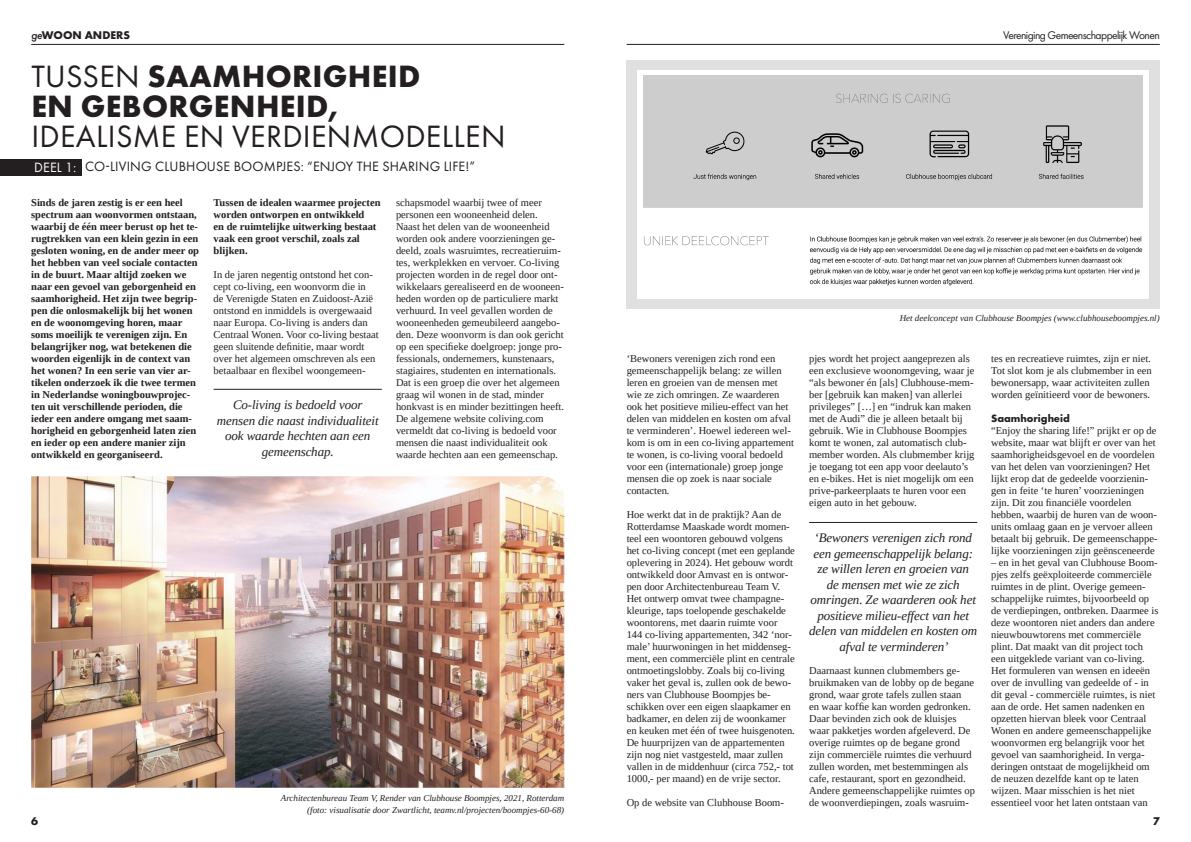
<style>
.page{position:relative;width:1191px;height:842px;background:#fff}
.page>*{position:absolute;margin:0;border:0;box-sizing:border-box;transform-origin:0 0}
.Koppen{font:32px/30px "Futura PT";letter-spacing:.01em;color:#231f20}
.Koppen-2{font:14px "Futura PT";letter-spacing:.01em;color:#231f20}
.Koppen-3{font:14px "Futura PT";color:#fff}
.Quotes{font:italic 13px/15.5px "Tinos";letter-spacing:-.01em;color:#231f20;text-align:center}
.t1{font:11.6px "Futura PT";letter-spacing:-.05em;color:#231f20}
.t2{font:700 11.6px "Futura PT";color:#231f20}
.Subkoppen{font:700 11px "Futura PT";color:#231f20}
.Platte_tekst{font:10.5px/12px "Tinos";color:#231f20}
.Intro_tekst{font:700 10.5px/12px "Tinos";color:#231f20}
.Foto_bijschrift{font:italic 9px/12px "Tinos";color:#231f20;text-align:right}
.s1{font-weight:500;font-style:italic}
.s2{font-weight:700}
</style>
<div class="page">
<hr style="left:31px;top:44px;width:533px;height:1px;background:#231f20">
<hr style="left:626px;top:44px;width:533px;height:1px;background:#231f20">
<div style="left:0;top:159px;width:81px;height:17px;background:#231f20"></div>
<div style="left:626px;top:60px;width:533px;height:249px;background:#e0e0e1"></div>
<img style="left:31px;top:476px;width:533px;height:312px">
<hr style="left:214px;top:389px;width:168px;height:1px;background:#231f20">
<div style="left:637px;top:70px;width:511px;height:229px;background:#fff"></div>
<img style="left:643px;top:76px;width:499px;height:210px">
<hr style="left:809px;top:522px;width:168px;height:1px;background:#231f20">
<p class="t2" style="left:31px;top:27px;width:100px"><span class="s1">ge</span>WOON ANDERS</p>
<p class="t1" style="left:1003px;top:28px;width:158px">Vereniging Gemeenschappelijk Wonen</p>
<p class="Koppen" style="left:31px;top:61px;width:476px">TUSSEN <span class="s2">SAAMHORIGHEID<br>EN GEBORGENHEID,<br></span>IDEALISME EN VERDIENMODELLEN</p>
<p class="Koppen-3" style="left:34px;top:159px;width:44px">DEEL 1:</p>
<p class="Koppen-2" style="left:85px;top:158px;width:391px">CO-LIVING CLUBHOUSE BOOMPJES: “ENJOY THE SHARING LIFE!”</p>
<p class="Intro_tekst" style="left:31px;top:197px;width:169px">Sinds de jaren zestig is er een heel spectrum aan woonvormen ontstaan, waarbij de één meer berust op het te&shy;rugtrekken van een klein gezin in een gesloten woning, en de ander meer op het hebben van veel sociale contacten in de buurt. Maar altijd zoeken we naar een gevoel van geborgenheid en saamhorigheid. Het zijn twee begrip&shy;pen die onlosmakelijk bij het wonen en de woonomgeving horen, maar soms moeilijk te verenigen zijn. En belangrijker nog, wat betekenen die woorden eigenlijk in de context van het wonen? In een serie van vier ar&shy;tikelen onderzoek ik die twee termen in Nederlandse woningbouwprojec&shy;ten uit verschillende perioden, die ieder een andere omgang met saam&shy;horigheid en geborgenheid laten zien en ieder op een andere manier zijn ontwikkeld en georganiseerd.</p>
<p class="Intro_tekst" style="left:214px;top:197px;width:168px">Tussen de idealen waarmee projecten worden ontworpen en ontwikkeld<br>en de ruimtelijke uitwerking bestaat vaak een groot verschil, zoals zal blijken.</p>
<p class="Platte_tekst" style="left:214px;top:269px;width:167px">In de jaren negentig ontstond het con&shy;cept co-living, een woonvorm die in<br>de Verenigde Staten en Zuidoost-Azië ontstond en inmiddels is overgewaaid naar Europa. Co-living is anders dan Centraal Wonen. Voor co-living bestaat geen sluitende definitie, maar wordt over het algemeen omschreven als een betaalbaar en flexibel woongemeen-</p>
<p class="Quotes" style="left:217px;top:397px;width:163px">Co-living is bedoeld voor mensen die naast individualiteit ook waarde hechten aan een gemeenschap.</p>
<p class="Platte_tekst" style="left:396px;top:197px;width:169px">schapsmodel waarbij twee of meer personen een wooneenheid delen.<br>Naast het delen van de wooneenheid worden ook andere voorzieningen ge&shy;deeld, zoals wasruimtes, recreatieruim&shy;tes, werkplekken en vervoer. Co-living projecten worden in de regel door ont&shy;wikkelaars gerealiseerd en de wooneen&shy;heden worden op de particuliere markt verhuurd. In veel gevallen worden de wooneenheden gemeubileerd aangebo&shy;den. Deze woonvorm is dan ook gericht op een specifieke doelgroep: jonge pro&shy;fessionals, ondernemers, kunstenaars, stagiaires, studenten en internationals.<br>Dat is een groep die over het algemeen graag wil wonen in de stad, minder honkvast is en minder bezittingen heeft.<br>De algemene website coliving.com vermeldt dat co-living is bedoeld voor mensen die naast individualiteit ook waarde hechten aan een gemeenschap.</p>
<p class="Foto_bijschrift" style="left:281px;top:792px;width:285px">Architectenbureau Team V, Render van Clubhouse Boompjes, 2021, Rotterdam (foto: visualisatie door Zwartlicht, teamv.nl/projecten/boompjes-60-68)</p>
<p class="Platte_tekst" style="left:626px;top:353px;width:169px">‘Bewoners verenigen zich rond een gemeenschappelijk belang: ze willen leren en groeien van de mensen met wie ze zich omringen. Ze waarderen ook het positieve milieu-effect van het delen van middelen en kosten om afval te verminderen’. Hoewel iedereen wel&shy;kom is om in een co-living appartement te wonen, is co-living vooral bedoeld voor een (internationale) groep jonge mensen die op zoek is naar sociale contacten.</p>
<p class="Platte_tekst" style="left:626px;top:509px;width:170px">Hoe werkt dat in de praktijk? Aan de Rotterdamse Maaskade wordt momen&shy;teel een woontoren gebouwd volgens het co-living concept (met een geplande oplevering in 2024). Het gebouw wordt ontwikkeld door Amvast en is ontwor&shy;pen door Architectenbureau Team V.<br>Het ontwerp omvat twee champagne&shy;kleurige, taps toelopende geschakelde woontorens, met daarin ruimte voor 144 co-living appartementen, 342 ‘nor&shy;male’ huurwoningen in het middenseg&shy;ment, een commerciële plint en centrale ontmoetingslobby. Zoals bij co-living vaker het geval is, zullen ook de bewo&shy;ners van Clubhouse Boompjes be&shy;schikken over een eigen slaapkamer en badkamer, en delen zij de woonkamer en keuken met één of twee huisgenoten.<br>De huurprijzen van de appartementen zijn nog niet vastgesteld, maar zullen vallen in de middenhuur (circa 752,- tot 1000,- per maand) en de vrije sector.</p>
<p class="Platte_tekst" style="left:626px;top:797px;width:159px">Op de website van Clubhouse Boom-</p>
<p class="Foto_bijschrift" style="left:899px;top:312px;width:262px">Het deelconcept van Clubhouse Boompjes (www.clubhouseboompjes.nl)</p>
<p class="Platte_tekst" style="left:809px;top:353px;width:167px">pjes wordt het project aangeprezen als een exclusieve woonomgeving, waar je “als bewoner én [als] Clubhouse-mem&shy;ber [gebruik kan maken] van allerlei privileges” […] en “indruk kan maken met de Audi” die je alleen betaalt bij gebruik. Wie in Clubhouse Boompjes komt te wonen, zal automatisch club&shy;member worden. Als clubmember krijg je toegang tot een app voor deelauto’s en e-bikes. Het is niet mogelijk om een prive-parkeerplaats te huren voor een eigen auto in het gebouw.</p>
<p class="Quotes" style="left:809px;top:530px;width:170px">‘Bewoners verenigen zich rond een gemeenschappelijk belang: ze willen leren en groeien van<br>de mensen met wie ze zich omringen. Ze waarderen ook het positieve milieu-effect van het delen van middelen en kosten om afval te verminderen’</p>
<p class="Platte_tekst" style="left:809px;top:665px;width:167px">Daarnaast kunnen clubmembers ge&shy;bruikmaken van de lobby op de begane grond, waar grote tafels zullen staan<br>en waar koffie kan worden gedronken.<br>Daar bevinden zich ook de kluisjes waar pakketjes worden afgeleverd. De overige ruimtes op de begane grond zijn commerciële ruimtes die verhuurd zullen worden, met bestemmingen als cafe, restaurant, sport en gezondheid.<br>Andere gemeenschappelijke ruimtes op de woonverdiepingen, zoals wasruim-</p>
<p class="Platte_tekst" style="left:991px;top:353px;width:162px">tes en recreatieve ruimtes, zijn er niet.<br>Tot slot kom je als clubmember in een bewonersapp, waar activiteiten zullen worden geïnitieerd voor de bewoners.</p>
<p class="Subkoppen" style="left:991px;top:412px;width:80px">Saamhorigheid</p>
<p class="Platte_tekst" style="left:991px;top:425px;width:168px">“Enjoy the sharing life!” prijkt er op de website, maar wat blijft er over van het saamhorigheidsgevoel en de voordelen van het delen van voorzieningen? Het lijkt erop dat de gedeelde voorzienin&shy;gen in feite ‘te huren’ voorzieningen zijn. Dit zou financiële voordelen hebben, waarbij de huren van de woon&shy;units omlaag gaan en je vervoer alleen betaalt bij gebruik. De gemeenschappe&shy;lijke voorzieningen zijn geënsceneerde</p>
<p class="Platte_tekst" style="left:991px;top:557px;width:169px">– en in het geval van Clubhouse Boom&shy;pjes zelfs geëxploiteerde commerciële ruimtes in de plint. Overige gemeen&shy;schappelijke ruimtes, bijvoorbeeld op de verdiepingen, ontbreken. Daarmee is deze woontoren niet anders dan andere nieuwbouwtorens met commerciële plint. Dat maakt van dit project toch een uitgeklede variant van co-living.</p>
<p class="Platte_tekst" style="left:991px;top:665px;width:166px">Het formuleren van wensen en ideeën over de invulling van gedeelde of - in dit geval - commerciële ruimtes, is niet aan de orde. Het samen nadenken en opzetten hiervan bleek voor Centraal Wonen en andere gemeenschappelijke woonvormen erg belangrijk voor het gevoel van saamhorigheid. In verga&shy;deringen ontstaat de mogelijkheid om de neuzen dezelfde kant op te laten wijzen. Maar misschien is het niet essentieel voor het laten ontstaan van</p>
<p class="t2" style="left:31px;top:813px;width:8px">6</p>
<p class="t2" style="left:1152px;top:813px;width:8px">7</p>
</div>
